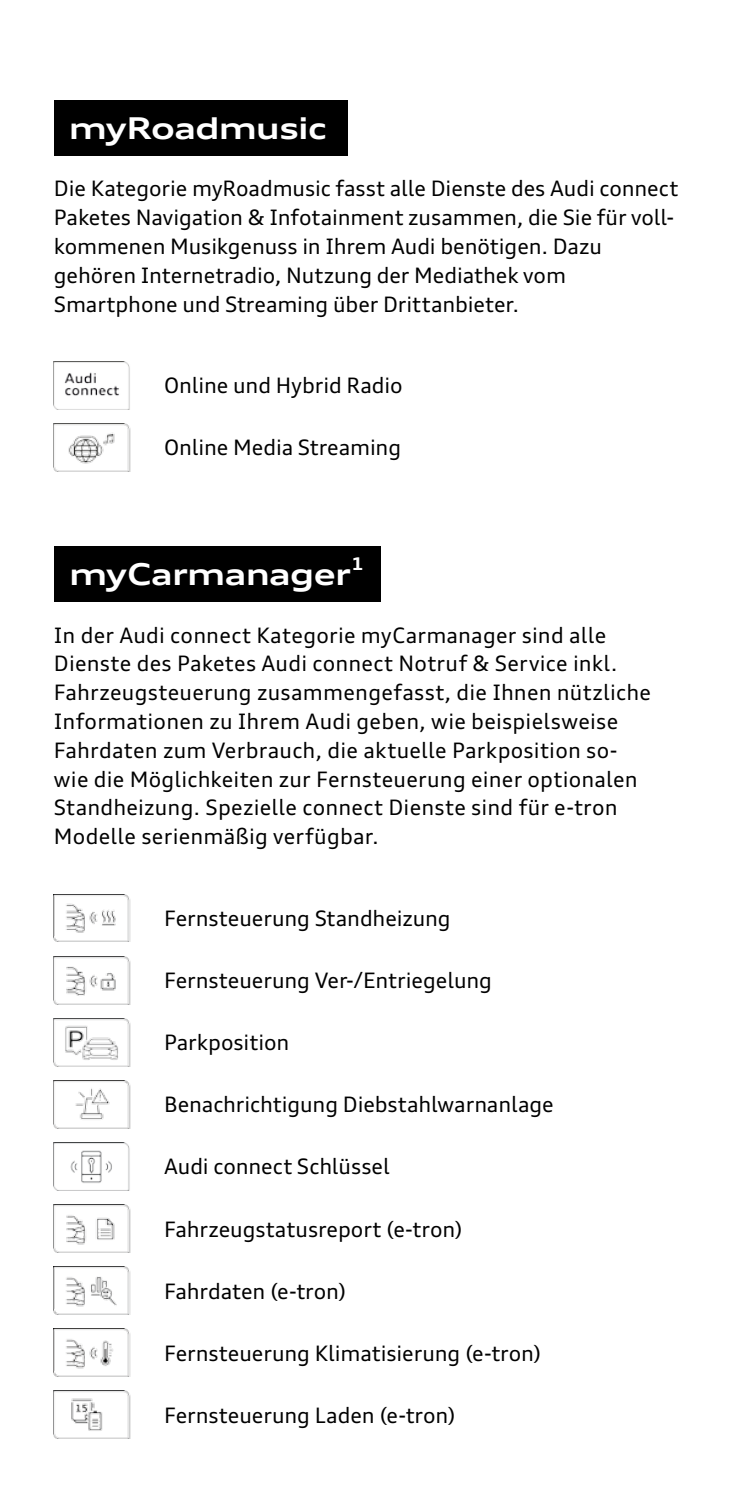
<style>
.page{position:relative;width:745px;height:1489px;background:#fff}
.page>*{position:absolute;margin:0;border:0;box-sizing:border-box;transform-origin:0 0}
.t1{font:700 expanded 30px "Audi Type";letter-spacing:-.02em;color:#fff}
.t2{font:21.25px/28.8px "Audi Type";color:#000}
.t3{font:700 expanded 17.5px "Audi Type";color:#fff}
</style>
<div class="page">
<div style="left:54px;top:546px;width:326px;height:55px;background:#000"></div>
<img style="left:54px;top:1142px;width:76px;height:48px">
<img style="left:54px;top:1266px;width:77px;height:48px">
<img style="left:54px;top:1328px;width:77px;height:48px">
<img style="left:54px;top:1390px;width:77px;height:48px">
<img style="left:54px;top:956px;width:77px;height:48px">
<img style="left:54px;top:1204px;width:77px;height:48px">
<img style="left:54px;top:1018px;width:77px;height:48px">
<img style="left:54px;top:1080px;width:77px;height:48px">
<img style="left:54px;top:894px;width:77px;height:47px">
<img style="left:54px;top:361px;width:76px;height:48px">
<img style="left:54px;top:423px;width:77px;height:48px">
<div style="left:54px;top:100px;width:293px;height:55px;background:#000"></div>
<h1 class="t1" style="left:69px;top:108px;width:259px">myRoadmusic</h1>
<p class="t2" style="left:54px;top:174px;width:625px">Die Kategorie myRoadmusic fasst alle Dienste des Audi connect Paketes Navigation &amp; Infotainment zusammen, die Sie für voll&shy;kommenen Musikgenuss in Ihrem Audi benötigen. Dazu gehören Internetradio, Nutzung der Mediathek vom Smartphone und Streaming über Drittanbieter.</p>
<p class="t2" style="left:164px;top:371px;width:240px">Online und Hybrid Radio</p>
<p class="t2" style="left:164px;top:433px;width:238px">Online Media Streaming</p>
<h1 class="t1" style="left:69px;top:554px;width:283px">myCarmanager</h1>
<p class="t3" style="left:350px;top:552px;width:16px">1</p>
<p class="t2" style="left:54px;top:620px;width:598px">In der Audi connect Kategorie myCarmanager sind alle Dienste des Paketes Audi connect Notruf &amp; Service inkl.<br>Fahrzeugsteuerung zusammengefasst, die Ihnen nützliche Informationen zu Ihrem Audi geben, wie beispielsweise Fahrdaten zum Verbrauch, die aktuelle Parkposition so&shy;wie die Möglichkeiten zur Fernsteuerung einer optionalen Standheizung. Spezielle connect Dienste sind für e-tron Modelle serienmäßig verfügbar.</p>
<p class="t2" style="left:164px;top:903px;width:288px">Fernsteuerung Standheizung</p>
<p class="t2" style="left:164px;top:965px;width:329px">Fernsteuerung Ver-/Entriegelung</p>
<p class="t2" style="left:164px;top:1027px;width:127px">Parkposition</p>
<p class="t2" style="left:164px;top:1090px;width:391px">Benachrichtigung Diebstahlwarnanlage</p>
<p class="t2" style="left:164px;top:1152px;width:227px">Audi connect Schlüssel</p>
<p class="t2" style="left:164px;top:1214px;width:300px">Fahrzeugstatusreport (e-tron)</p>
<p class="t2" style="left:164px;top:1276px;width:184px">Fahrdaten (e-tron)</p>
<p class="t2" style="left:164px;top:1338px;width:379px">Fernsteuerung Klimatisierung (e-tron)</p>
<p class="t2" style="left:164px;top:1400px;width:293px">Fernsteuerung Laden (e-tron)</p>
</div>
